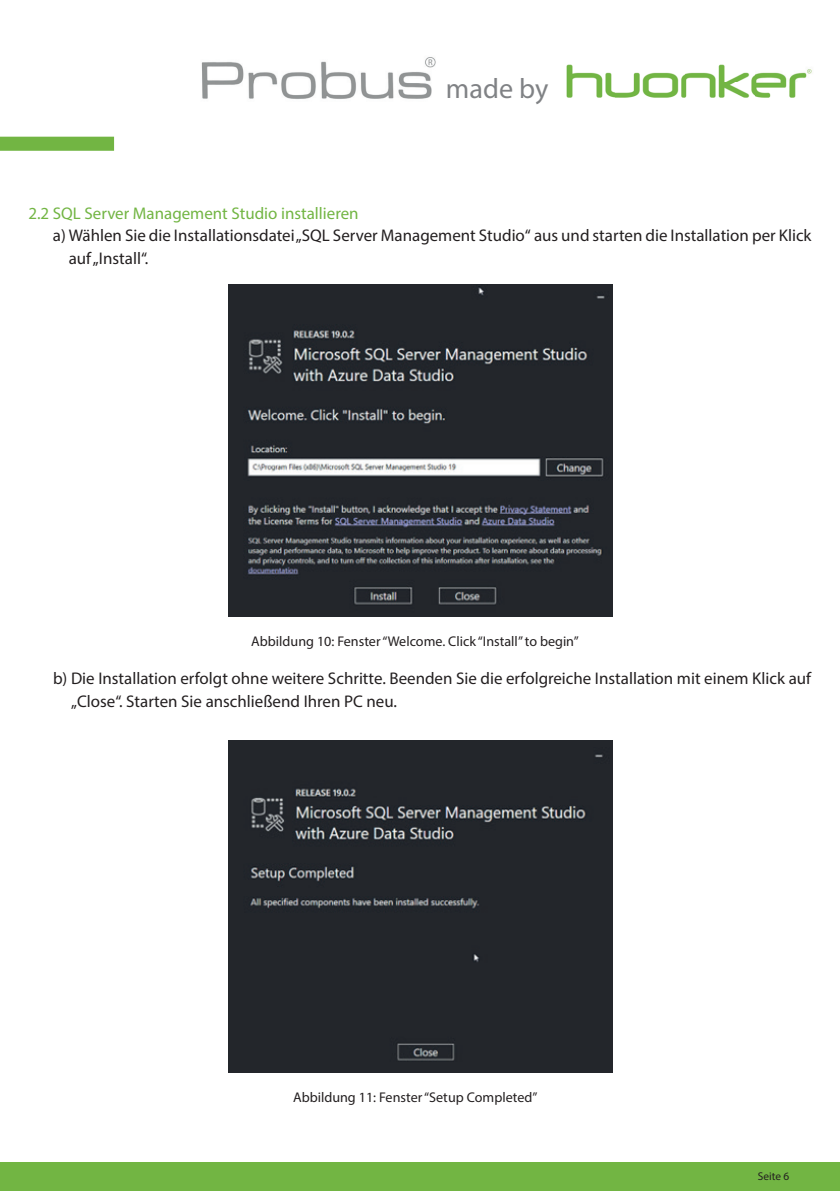
<style>
.page{position:relative;width:840px;height:1191px;background:#fff}
.page>*{position:absolute;margin:0;border:0;box-sizing:border-box;transform-origin:0 0}
.t1{font:28.2px "Myriad Pro";color:#808285}
.t2{font:17px/22.6px "Myriad Pro";color:#231f20}
.t3{font:17px "Myriad Pro";color:#72b543}
.t4{font:14px "Myriad Pro";color:#231f20}
.t5{font:11.2px "Myriad Pro";color:#231f20}
</style>
<div class="page">
<img style="left:201px;top:57px;width:235px;height:42px">
<img style="left:566px;top:64px;width:246px;height:34px">
<div style="left:0;top:137px;width:114px;height:14px;background:#72b543"></div>
<div style="left:0;top:1162px;width:839px;height:29px;background:#72b543"></div>
<img style="left:228px;top:284px;width:383px;height:333px">
<div style="left:228px;top:741px;width:383px;height:331px;background:#23262b"></div>
<h1 class="t1" style="left:445px;top:71px;width:104px">made by</h1>
<p class="t3" style="left:28px;top:202px;width:331px">2.2 SQL Server Management Studio installieren</p>
<p class="t2" style="left:69px;top:224px;width:743px;text-indent:-16px">a) Wählen Sie die Installationsdatei „SQL Server Management Studio“ aus und starten die Installation per Klick auf „Install“.</p>
<p class="t4" style="left:251px;top:632px;width:328px">Abbildung 10: Fenster “Welcome. Click “Install” to begin”</p>
<p class="t2" style="left:71px;top:667px;width:741px;text-indent:-18px">b) Die Installation erfolgt ohne weitere Schritte. Beenden Sie die erfolgreiche Installation mit einem Klick auf „Close“. Starten Sie anschließend Ihren PC neu.</p>
<p class="t4" style="left:293px;top:1088px;width:246px">Abbildung 11: Fenster “Setup Completed”</p>
<p class="t5" style="left:757px;top:1169px;width:33px">Seite 6</p>
</div>
